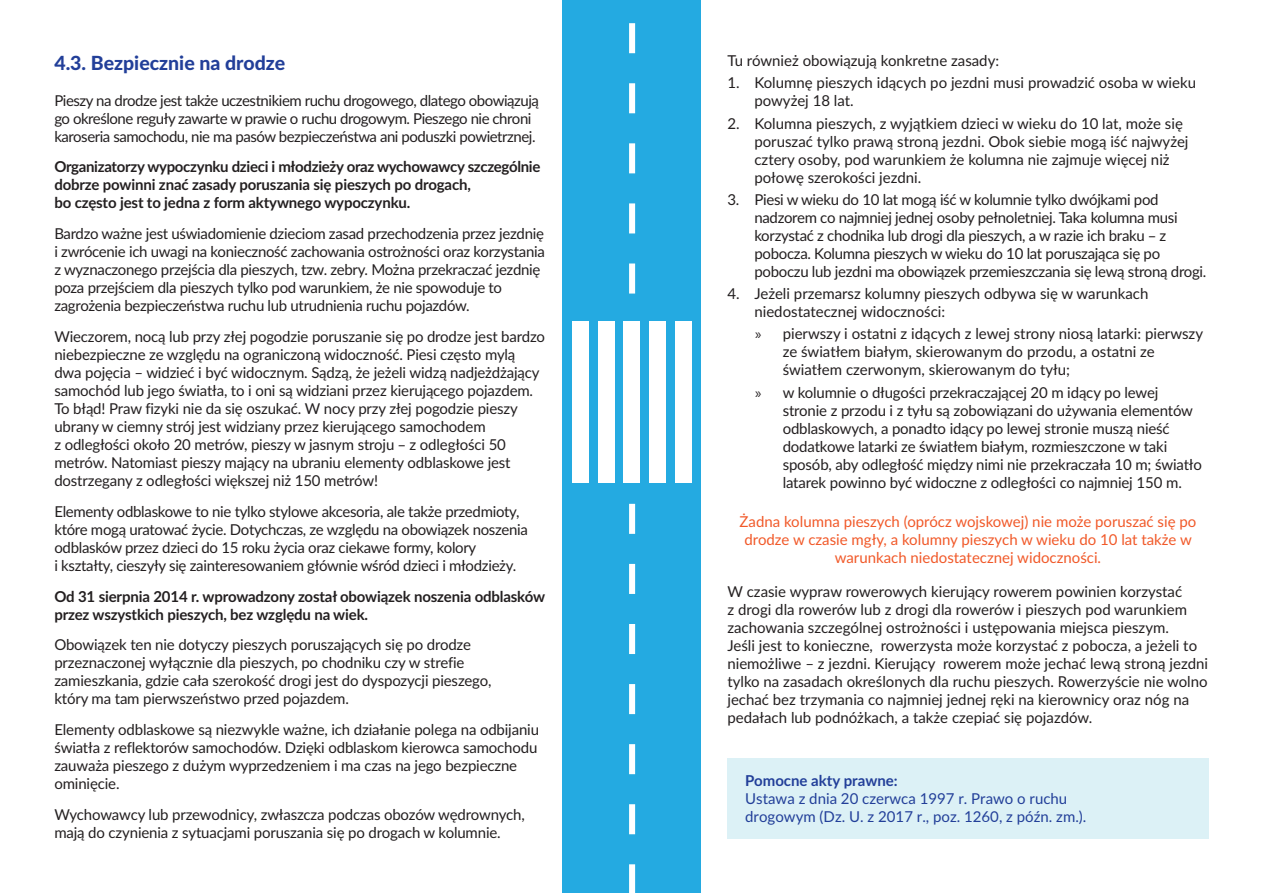
<style>
.page{position:relative;width:1263px;height:893px;background:#fff}
.page>*{position:absolute;margin:0;border:0;box-sizing:border-box;transform-origin:0 0}
.subheader1_1{font:800 19.5px "Lato";color:#223f99}
.tekst{font:15px/18px "Lato";letter-spacing:-.01em;color:#231f20}
.tekst-2{font:700 15px/18px "Lato";letter-spacing:-.01em;color:#231f20}
.tekst-3{font:15px/18px "Lato";letter-spacing:-.03em;color:#231f20}
.tekst-4{font:15px/18px "Lato";color:#f15929;text-align:center}
.tekst-5{font:15px/18px "Lato";color:#223f99}
.s1{font-family:"Myriad Pro"}
.s2{font-weight:700}
</style>
<div class="page">
<div style="left:727px;top:758px;width:482px;height:80px;background:#dcf1f6"></div>
<div style="left:562px;top:0;width:139px;height:893px;background:#24aae1"></div>
<svg style="left:629px;top:23px;width:6px;height:870px"></svg>
<div style="left:572px;top:321px;width:17px;height:161px;background:#fff"></div>
<div style="left:598px;top:321px;width:17px;height:161px;background:#fff"></div>
<div style="left:623px;top:321px;width:17px;height:161px;background:#fff"></div>
<div style="left:649px;top:321px;width:17px;height:161px;background:#fff"></div>
<div style="left:675px;top:321px;width:17px;height:161px;background:#fff"></div>
<p class="subheader1_1" style="left:54px;top:48px;width:232px">4.3. Bezpiecznie na drodze</p>
<p class="tekst-3" style="left:54px;top:91px;width:486px">Pieszy na drodze jest także uczestnikiem ruchu drogowego, dlatego obowiązują go określone reguły zawarte w prawie o ruchu drogowym. Pieszego nie chroni karoseria samochodu, nie ma pasów bezpieczeństwa ani poduszki powietrznej.</p>
<p class="tekst-2" style="left:54px;top:157px;width:488px">Organizatorzy wypoczynku dzieci i młodzieży oraz wychowawcy szczególnie dobrze powinni znać zasady poruszania się pieszych po drogach,<br>bo często jest to jedna z form aktywnego wypoczynku.</p>
<p class="tekst" style="left:54px;top:224px;width:492px">Bardzo ważne jest uświadomienie dzieciom zasad przechodzenia przez jezdnię i zwrócenie ich uwagi na konieczność zachowania ostrożności oraz korzystania z wyznaczonego przejścia dla pieszych, tzw. zebry. Można przekraczać jezdnię poza przejściem dla pieszych tylko pod warunkiem, że nie spowoduje to zagrożenia bezpieczeństwa ruchu lub utrudnienia ruchu pojazdów.</p>
<p class="tekst" style="left:54px;top:327px;width:492px">Wieczorem, nocą lub przy złej pogodzie poruszanie się po drodze jest bardzo niebezpieczne ze względu na ograniczoną widoczność. Piesi często mylą dwa pojęcia – widzieć i być widocznym. Sądzą, że jeżeli widzą nadjeżdżający samochód lub jego światła, to i oni są widziani przez kierującego pojazdem.<br>To błąd! Praw fizyki nie da się oszukać. W nocy przy złej pogodzie pieszy ubrany w ciemny strój jest widziany przez kierującego samochodem<br>z odległości około 20 metrów, pieszy w jasnym stroju − z odległości 50 metrów. Natomiast pieszy mający na ubraniu elementy odblaskowe jest dostrzegany z odległości większej niż 150 metrów!</p>
<p class="tekst" style="left:54px;top:502px;width:475px">Elementy odblaskowe to nie tylko stylowe akcesoria, ale także przedmioty, które mogą uratować życie. Dotychczas, ze względu na obowiązek noszenia odblasków przez dzieci do 15 roku życia oraz ciekawe formy, kolory<br>i kształty, cieszyły się zainteresowaniem głównie wśród dzieci i młodzieży.</p>
<p class="tekst-2" style="left:54px;top:586px;width:492px">Od 31 sierpnia 2014 r. wprowadzony został obowiązek noszenia odblasków przez wszystkich pieszych, bez względu na wiek.</p>
<p class="tekst" style="left:54px;top:635px;width:439px">Obowiązek ten nie dotyczy pieszych poruszających się po drodze przeznaczonej wyłącznie dla pieszych, po chodniku czy w strefie zamieszkania, gdzie cała szerokość drogi jest do dyspozycji pieszego, który ma tam pierwszeństwo przed pojazdem.</p>
<p class="tekst" style="left:54px;top:720px;width:486px">Elementy odblaskowe są niezwykle ważne, ich działanie polega na odbijaniu światła z reflektorów samochodów. Dzięki odblaskom kierowca samochodu zauważa pieszego z dużym wyprzedzeniem i ma czas na jego bezpieczne ominięcie.</p>
<p class="tekst" style="left:54px;top:805px;width:472px">Wychowawcy lub przewodnicy, zwłaszcza podczas obozów wędrownych, mają do czynienia z sytuacjami poruszania się po drogach w kolumnie.</p>
<p class="tekst" style="left:727px;top:51px;width:273px">Tu również obowiązują konkretne zasady:</p>
<p class="tekst" style="left:754px;top:73px;width:443px;text-indent:-27px">1. Kolumnę pieszych idących po jezdni musi prowadzić osoba w wieku powyżej 18 lat.</p>
<p class="tekst" style="left:754px;top:113px;width:436px;text-indent:-27px">2. Kolumna pieszych, z wyjątkiem dzieci w wieku do 10 lat, może się poruszać tylko prawą stroną jezdni. Obok siebie mogą iść najwyżej cztery osoby, pod warunkiem że kolumna nie zajmuje więcej niż połowę szerokości jezdni.</p>
<p class="tekst" style="left:754px;top:190px;width:453px;text-indent:-27px">3. Piesi w wieku do 10 lat mogą iść w kolumnie tylko dwójkami pod nadzorem co najmniej jednej osoby pełnoletniej. Taka kolumna musi korzystać z chodnika lub drogi dla pieszych, a w razie ich braku − z pobocza. Kolumna pieszych w wieku do 10 lat poruszająca się po poboczu lub jezdni ma obowiązek przemieszczania się lewą stroną drogi.</p>
<p class="tekst" style="left:754px;top:284px;width:396px;text-indent:-27px">4. Jeżeli przemarsz kolumny pieszych odbywa się w warunkach niedostatecznej widoczności:</p>
<p class="tekst" style="left:783px;top:324px;width:422px;text-indent:-28px"><span class="s1">»</span> pierwszy i ostatni z idących z lewej strony niosą latarki: pierwszy ze światłem białym, skierowanym do przodu, a ostatni ze światłem czerwonym, skierowanym do tyłu;</p>
<p class="tekst" style="left:783px;top:383px;width:421px;text-indent:-28px"><span class="s1">»</span> w kolumnie o długości przekraczającej 20 m idący po lewej stronie z przodu i z tyłu są zobowiązani do używania elementów odblaskowych, a ponadto idący po lewej stronie muszą nieść dodatkowe latarki ze światłem białym, rozmieszczone w taki sposób, aby odległość między nimi nie przekraczała 10 m; światło latarek powinno być widoczne z odległości co najmniej 150 m.</p>
<p class="tekst-4" style="left:740px;top:511px;width:458px">Żadna kolumna pieszych (oprócz wojskowej) nie może poruszać się po drodze w czasie mgły, a kolumny pieszych w wieku do 10 lat także w warunkach niedostatecznej widoczności.</p>
<p class="tekst" style="left:727px;top:582px;width:482px">W czasie wypraw rowerowych kierujący rowerem powinien korzystać<br>z drogi dla rowerów lub z drogi dla rowerów i pieszych pod warunkiem zachowania szczególnej ostrożności i ustępowania miejsca pieszym.<br>Jeśli jest to konieczne, rowerzysta może korzystać z pobocza, a jeżeli to niemożliwe – z jezdni. Kierujący rowerem może jechać lewą stroną jezdni tylko na zasadach określonych dla ruchu pieszych. Rowerzyście nie wolno jechać bez trzymania co najmniej jednej ręki na kierownicy oraz nóg na pedałach lub podnóżkach, a także czepiać się pojazdów.</p>
<p class="tekst-5" style="left:745px;top:771px;width:343px"><span class="s2">Pomocne akty prawne:<br></span>Ustawa z dnia 20 czerwca 1997 r. Prawo o ruchu drogowym (Dz. U. z 2017 r., poz. 1260, z późn. zm.).</p>
</div>
